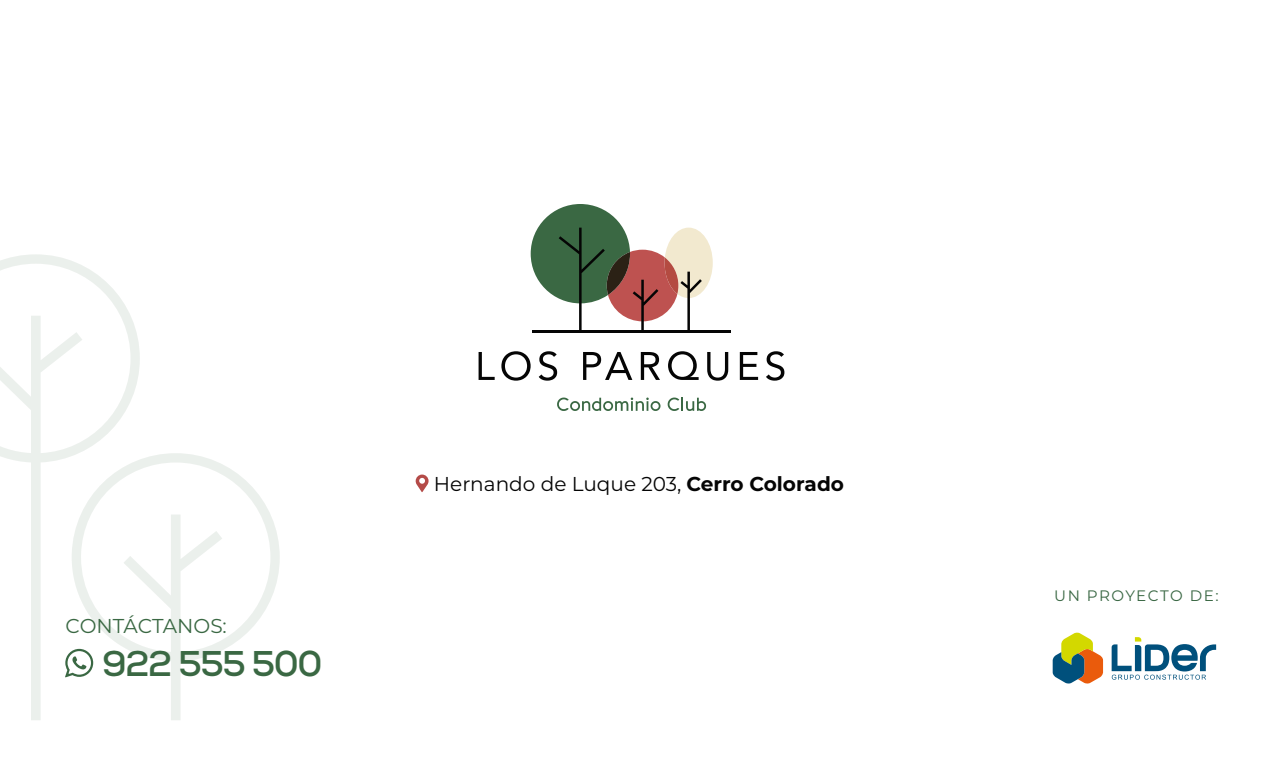
<style>
.page{position:relative;width:1263px;height:766px;background:#fff}
.page>*{position:absolute;margin:0;border:0;box-sizing:border-box;transform-origin:0 0}
.t1{font:700 35.7px "Nexa";letter-spacing:-.04em;color:#3a6843}
.t2{font:20.1px "Montserrat";color:#050505}
.t3{font:20.1px "Montserrat";letter-spacing:-.005em;color:#3a6843}
.t4{font:15.15px "Montserrat";letter-spacing:.09em;color:#386642}
.s1{font-weight:700}
</style>
<div class="page">
<svg style="left:1053px;top:632px;width:50px;height:52px"></svg>
<svg style="left:1111px;top:637px;width:105px;height:42px"></svg>
<hr style="left:532px;top:330px;width:199px;height:3px;background:#050505">
<svg style="left:479px;top:352px;width:16px;height:28px"></svg>
<svg style="left:501px;top:351px;width:30px;height:29px"></svg>
<svg style="left:539px;top:351px;width:18px;height:29px"></svg>
<svg style="left:583px;top:352px;width:49px;height:28px"></svg>
<svg style="left:641px;top:352px;width:19px;height:28px"></svg>
<svg style="left:668px;top:351px;width:31px;height:29px"></svg>
<svg style="left:707px;top:352px;width:21px;height:28px"></svg>
<svg style="left:740px;top:352px;width:18px;height:28px"></svg>
<svg style="left:766px;top:351px;width:18px;height:29px"></svg>
<svg style="left:531px;top:204px;width:182px;height:126px"></svg>
<svg style="left:557px;top:397px;width:103px;height:14px"></svg>
<svg style="left:668px;top:397px;width:38px;height:14px"></svg>
<svg style="left:140px;top:453px;width:140px;height:267px"></svg>
<svg style="left:0;top:254px;width:140px;height:466px"></svg>
<svg style="left:416px;top:474px;width:13px;height:18px"></svg>
<svg style="left:65px;top:648px;width:28px;height:29px"></svg>
<p class="t3" style="left:66px;top:612px;width:163px">CONTÁCTANOS:</p>
<h1 class="t1" style="left:102px;top:640px;width:222px">922 555 500</h1>
<p class="t2" style="left:434px;top:469px;width:412px">Hernando de Luque 203, <span class="s1">Cerro Colorado</span></p>
<p class="t4" style="left:1054px;top:585px;width:166px">UN PROYECTO DE:</p>
</div>
